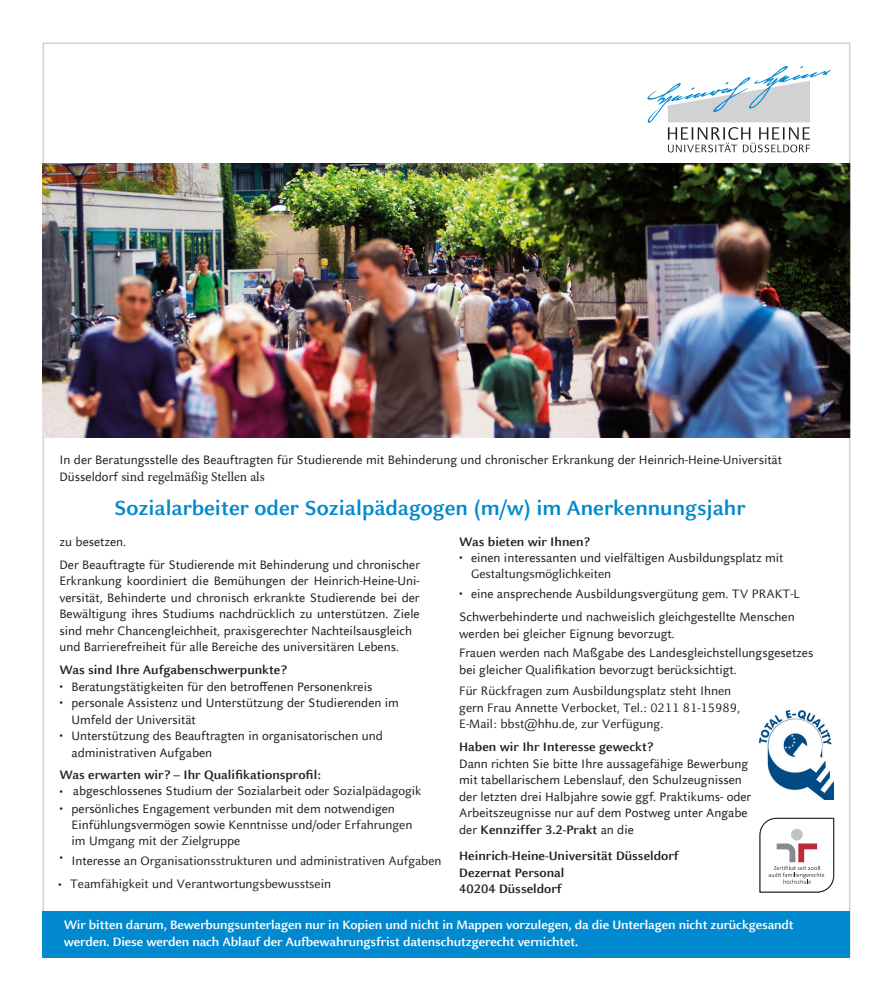
<style>
.page{position:relative;width:893px;height:1000px;background:#fff}
.page>*{position:absolute;margin:0;border:0;box-sizing:border-box;transform-origin:0 0}
.t1{font:700 22.5px "HHU Celeste Sans";color:#0089cf}
.t2{font:13.5px/16.5px "Celeste Sans Offc";color:#231f20}
.t3{font:13.5px/16.5px "HHU Celeste Sans";color:#231f20}
.t4{font:700 13.5px/16.5px "Celeste Sans Offc";color:#231f20}
.t5{font:700 13.5px/16.5px "Celeste Sans Offc";letter-spacing:-.01em;color:#fff}
.t6{font:13.5px "Minion Pro";color:#231f20}
.s1{font-family:"Celeste Sans Offc"}
.s2{font-style:inherit}
.s3{font-family:"HHU Celeste Sans"}
.s4{font-weight:700}
</style>
<div class="page">
<svg style="left:647px;top:66px;width:184px;height:86px"></svg>
<div style="left:43px;top:910px;width:807px;height:47px;background:#0089cf"></div>
<svg style="left:759px;top:817px;width:75px;height:75px"></svg>
<img style="left:759px;top:710px;width:74px;height:89px">
<img style="left:43px;top:164px;width:807px;height:273px">
<p class="t2" style="left:60px;top:451px;width:724px">In der Beratungsstelle des Beauftragten für Studierende mit Behinderung und chronischer Erkrankung der Heinrich-Heine-Universität</p>
<p class="t6" style="left:60px;top:467px;width:207px"><span class="s1">Düsseldorf</span> sind regelmäßig Stellen als</p>
<h1 class="t1" style="left:114px;top:494px;width:633px">Sozialarbeiter oder Sozialpädagoge<span class="s2">n (m/w)</span> im Anerkennungsjahr</h1>
<p class="t2" style="left:60px;top:530px;width:362px;line-height:23px">zu besetzen.<br>Der Beauftragte für Studierende mit Behinderung und chronischer</p>
<p class="t2" style="left:59px;top:572px;width:362px">Erkrankung koordiniert die Bemühungen der Heinrich-Heine-Uni&shy;versität, Behinderte und chronisch erkrankte Studierende bei der Bewältigung ihres Studiums nachdrücklich zu unterstützen. Ziele sind mehr Chancengleichheit, praxisgerechter Nachteilsausgleich und Barrierefreiheit für alle Bereiche des universitären Lebens.</p>
<p class="t4" style="left:60px;top:661px;width:229px">Was sind Ihre Aufgabenschwerpunkte?</p>
<p class="t2" style="left:60px;top:678px;width:314px">• Beratungstätigkeiten für den betroffenen Personenkreis</p>
<p class="t2" style="left:72px;top:694px;width:329px;text-indent:-12px">• personale Assistenz und Unterstützung der Studierenden im<br>Umfeld der Universität</p>
<p class="t2" style="left:72px;top:727px;width:313px;text-indent:-12px">• Unterstützung des Beauftragten in organisatorischen und administrativen Aufgaben</p>
<p class="t4" style="left:60px;top:766px;width:263px">Was erwarten wir? – Ihr Qualifikationsprofil:</p>
<p class="t2" style="left:60px;top:782px;width:363px">• abgeschlossenes Studium der Sozialarbeit <span class="s3">oder Sozialpädagogik</span></p>
<p class="t2" style="left:60px;top:800px;width:337px">• persönliches Engagement verbunden mit dem notwendigen</p>
<p class="t3" style="left:72px;top:815px;width:342px"><span class="s1">Einfühlungsvermögen sowie</span> Kenntnisse und/oder Erfahrungen im Umgang mit der Zielgruppe</p>
<p class="t3" style="left:60px;top:852px;width:384px"><sup>•</sup> <span class="s1">Interesse an</span> Organisationsstrukturen und administrativen Aufgaben</p>
<p class="t4" style="left:459px;top:533px;width:132px">Was bieten wir Ihnen?</p>
<p class="t2" style="left:459px;top:549px;width:326px">• einen interessanten und vielfältigen Ausbildungsplatz <span class="s3">mit</span></p>
<p class="t3" style="left:471px;top:565px;width:142px">Gestaltungsmöglichkeiten</p>
<p class="t2" style="left:459px;top:583px;width:342px;line-height:22.6px">• eine ansprechende Ausbildungsvergütung <span class="s3">gem. TV PRAKT-L<br></span>Schwerbehinderte und nachweislich gleichgestellte Menschen</p>
<p class="t2" style="left:459px;top:623px;width:356px;line-height:20px">werden bei gleicher Eignung bevorzugt.<br>Frauen werden nach Maßgabe des Landesgleichstellungsgesetzes</p>
<p class="t2" style="left:459px;top:661px;width:279px">bei gleicher Qualifikation bevorzugt berücksichtigt.</p>
<p class="t3" style="left:459px;top:682px;width:282px">Für Rückfragen zum Ausbildungsplatz steht Ihnen gern Frau Annette Verbocket, Tel.: 0211 81-15989,<br>E-Mail: bbst@hhu.de, zur Verfügung.</p>
<p class="t4" style="left:459px;top:738px;width:196px">Haben wir Ihr Interesse geweckt?</p>
<p class="t2" style="left:459px;top:755px;width:294px">Dann richten Sie bitte Ihre aussagefähige Bewerbung mit tabellarischem Lebenslauf, den Schulzeugnissen der letzten drei Halbjahre sowie ggf. Praktikums- oder Arbeitszeugnisse nur auf dem Postweg unter Angabe der <span class="s4">Kennziffer 3.2-Prakt</span> an die</p>
<p class="t4" style="left:459px;top:847px;width:221px">Heinrich-Heine-Universität Düsseldorf<br>Dezernat Personal<br>40204 Düsseldorf</p>
<p class="t3" style="left:58px;top:874px;width:275px"><span class="s1">•</span> Teamfähigkeit und Verantwortungsbewusstsein</p>
<p class="t5" style="left:64px;top:916px;width:731px">Wir bitten darum, Bewerbungsunterlagen nur in Kopien und nicht in Mappen vorzulegen, da die Unterlagen nicht zurückgesandt werden. Diese werden nach Ablauf der Aufbewahrungsfrist datenschutzgerecht vernichtet.</p>
</div>
